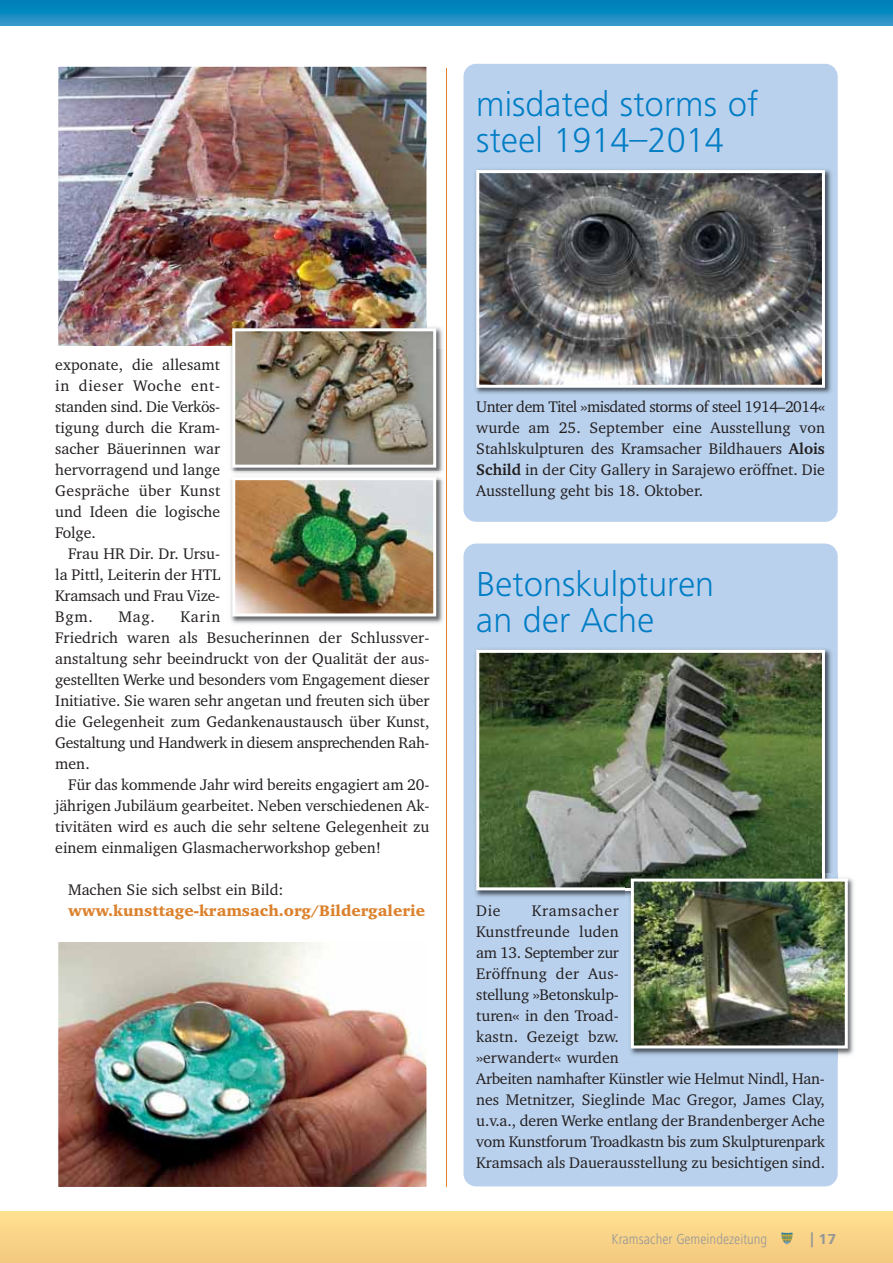
<style>
.page{position:relative;width:893px;height:1263px;background:#fff}
.page>*{position:absolute;margin:0;border:0;box-sizing:border-box;transform-origin:0 0}
.t1{font:300 36px/36px "Frutiger Next LT";color:#007dc5}
.t2{font:15.75px/21px "Charter IT Cby BT";color:#231f20;text-align:justify}
.t3{font:900 15.75px "Charter IT Cby BT";color:#dc822e}
.t4{font:300 condensed 15px "Frutiger Next LT";color:#939598}
.t5{font:700 15px "Frutiger Next LT";color:#939598}
.s1{font-weight:700}
</style>
<div class="page">
<div style="left:0;top:1212px;width:893px;height:51px;background:#f9d488"></div>
<svg style="left:1px;top:0;width:892px;height:26px;background:#138ac0"></svg>
<svg style="left:781px;top:1232px;width:12px;height:12px"></svg>
<hr style="left:446px;top:68px;width:1px;height:1119px;background:#dc822e">
<svg style="left:0;top:0;width:1px;height:26px"></svg>
<img style="left:59px;top:943px;width:366px;height:243px">
<div style="left:55px;top:939px;width:374px;height:251px;border:3px solid #fff"></div>
<img style="left:59px;top:68px;width:366px;height:277px">
<div style="left:55px;top:64px;width:374px;height:285px;border:3px solid #fff"></div>
<img style="left:227px;top:323px;width:216px;height:156px">
<img style="left:236px;top:332px;width:196px;height:132px">
<div style="left:232px;top:328px;width:204px;height:140px;border:3px solid #fff"></div>
<img style="left:230px;top:479px;width:213px;height:145px">
<img style="left:236px;top:481px;width:196px;height:131px">
<div style="left:232px;top:477px;width:204px;height:139px;border:3px solid #fff"></div>
<div style="left:463px;top:64px;width:375px;height:458px;background:#bad1ed;border-radius:13px"></div>
<img style="left:475px;top:169px;width:357px;height:225px">
<img style="left:480px;top:174px;width:341px;height:210px">
<div style="left:476px;top:170px;width:349px;height:218px;border:3px solid #fff"></div>
<div style="left:463px;top:543px;width:375px;height:643px;background:#bad1ed;border-radius:13px"></div>
<img style="left:475px;top:649px;width:357px;height:248px">
<img style="left:480px;top:654px;width:341px;height:232px">
<div style="left:476px;top:650px;width:349px;height:240px;border:3px solid #fff"></div>
<img style="left:625px;top:873px;width:229px;height:183px">
<img style="left:635px;top:882px;width:209px;height:162px">
<div style="left:631px;top:878px;width:217px;height:170px;border:3px solid #fff"></div>
<h1 class="t1" style="left:476px;top:89px;width:283px">misdated storms of steel 1914–2014</h1>
<p class="t2" style="left:55px;top:356px;width:167px">exponate, die allesamt in dieser Woche ent&shy;standen sind. Die Verkös&shy;tigung durch die Kram&shy;sacher Bäuerinnen war hervorragend und lange Gespräche über Kunst und Ideen die logische Folge.</p>
<p class="t2" style="left:55px;top:545px;width:167px;text-indent:13px">Frau HR Dir. Dr. Ursu&shy;la Pittl, Leiterin der HTL Kramsach und Frau Vize-Bgm.</p>
<p class="t2" style="left:55px;top:608px;width:376px;text-align:left;text-indent:125px">Karin<br>Friedrich waren als Besucherinnen der Schlussver&shy;anstaltung sehr beeindruckt von der Qualität der aus&shy;gestellten Werke und besonders vom Engagement dieser Initiative. Sie waren sehr angetan und freuten sich über die Gelegenheit zum Gedanken austausch über Kunst, Gestaltung und Handwerk in diesem ansprechenden Rah&shy;men.</p>
<p class="t2" style="left:55px;top:776px;width:376px;text-indent:13px">Für das kommende Jahr wird bereits engagiert am 20- jährigen Jubiläum gearbeitet. Neben verschiedenen Ak&shy;tivitäten wird es auch die sehr seltene Gelegenheit zu einem einmaligen Glasmacherworkshop geben!</p>
<p class="t2" style="left:68px;top:881px;width:217px">Machen Sie sich selbst ein Bild:</p>
<p class="t3" style="left:68px;top:905px;width:358px">www.kunsttage-kramsach.org/Bildergalerie</p>
<p class="t2" style="left:118px;top:608px;width:38px">Mag.</p>
<p class="t2" style="left:476px;top:398px;width:350px">Unter dem Titel »misdated storms of steel 1914–2014« wurde am 25. September eine Ausstellung von Stahlskulpturen des Kramsacher Bildhauers <span class="s1">Alois Schild</span> in der City Gallery in Sarajewo eröffnet. Die Ausstellung geht bis 18. Oktober.</p>
<h1 class="t1" style="left:476px;top:569px;width:239px">Betonskulpturen an der Ache</h1>
<p class="t2" style="left:476px;top:902px;width:350px;text-align:left;text-indent:55px">Kramsacher<br>Kunstfreunde luden<br>am 13. September zur<br>Eröffnung der Aus-<br>stellung »Betonskulp-<br>turen« in den Troad-<br>kastn. Gezeigt bzw.<br>»erwandert« wurden<br>Arbeiten namhafter Künstler wie Helmut Nindl, Han&shy;nes Metnitzer, Sieglinde Mac Gregor, James Clay, u.v.a., deren Werke entlang der Brandenberger Ache vom Kunstforum Troadkastn bis zum Skulpturenpark<br>Kramsach als Dauerausstellung zu besichtigen sind.</p>
<p class="t2" style="left:476px;top:902px;width:26px">Die</p>
<p class="t4" style="left:612px;top:1233px;width:157px">Kramsacher Gemeindezeitung</p>
<p class="t5" style="left:810px;top:1233px;width:27px">| 17</p>
</div>
